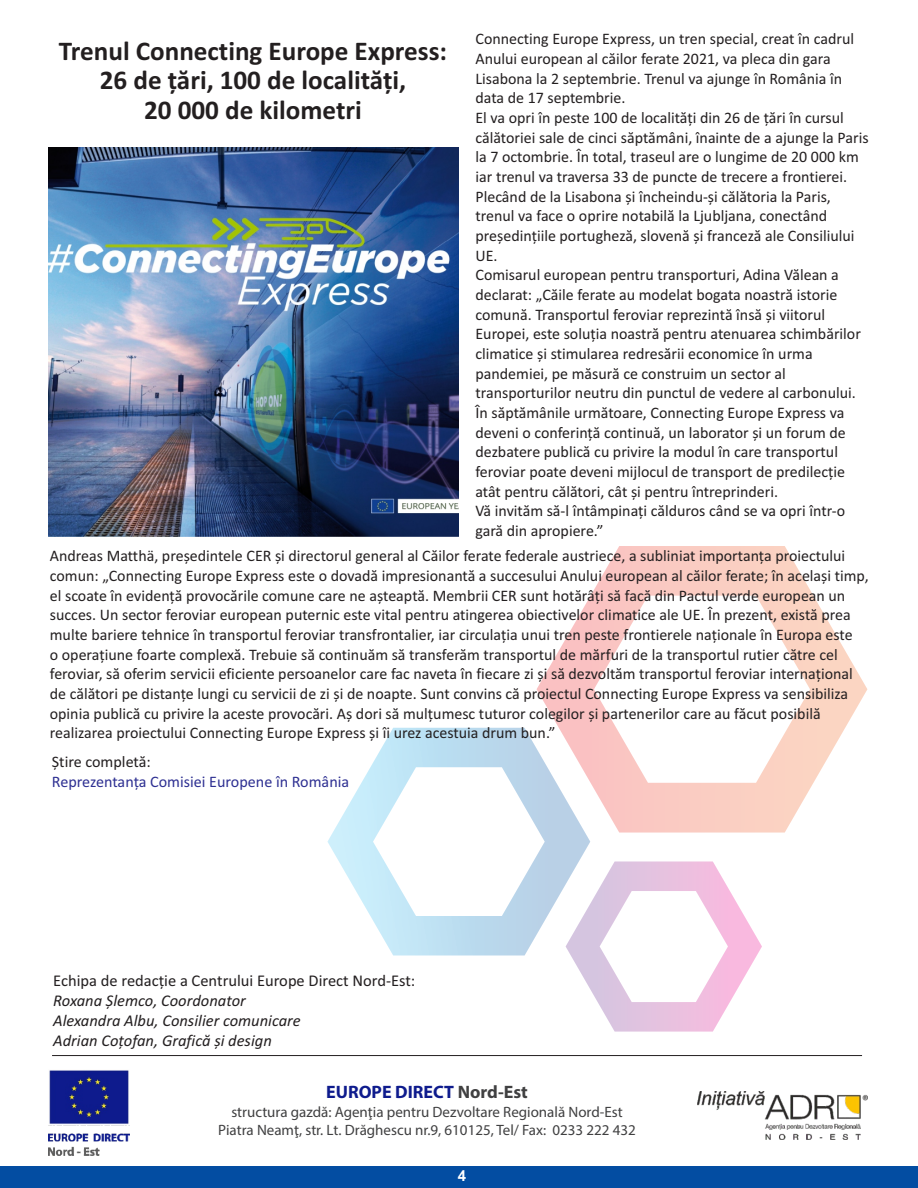
<style>
.page{position:relative;width:918px;height:1188px;background:#fff}
.page>*{position:absolute;margin:0;border:0;box-sizing:border-box;transform-origin:0 0}
.t1{font:700 27.15px/29.8px "Calibri";color:#231f20;text-align:center}
.t2{font:700 18px "Myriad Pro";color:#0e1b8d}
.t3{font:italic 16.5px/20.1px "Calibri";color:#231f20}
.t4{font:16.5px "Calibri";color:#231f20}
.t5{font:16.05px/19.6px "Calibri";color:#231f20}
.t6{font:16.05px "Calibri";color:#2e3092}
.t7{font:15px/18px "Myriad Pro";color:#404041;text-align:center}
.t8{font:700 15px "Arial";color:#fff}
.s1{color:#404041}
</style>
<div class="page">
<svg style="left:537px;top:546px;width:330px;height:287px"></svg>
<svg style="left:327px;top:728px;width:263px;height:228px"></svg>
<svg style="left:566px;top:861px;width:196px;height:171px"></svg>
<div style="left:0;top:1166px;width:918px;height:22px;background:#034da2"></div>
<hr style="left:52px;top:1055px;width:810px;height:1px;background:#231f20">
<img style="left:48px;top:1070px;width:82px;height:85px">
<img style="left:697px;top:1092px;width:170px;height:47px">
<img style="left:49px;top:148px;width:409px;height:388px">
<h1 class="t1" style="left:59px;top:38px;width:390px">Trenul Connecting Europe Express:<br>26 de țări, 100 de localități,<br>20 000 de kilometri</h1>
<p class="t5" style="left:475px;top:30px;width:395px">Connecting Europe Express, un tren special, creat în cadrul Anului european al căilor ferate 2021, va pleca din gara Lisabona la 2 septembrie. Trenul va ajunge în România în data de 17 septembrie.<br>El va opri în peste 100 de localități din 26 de țări în cursul călătoriei sale de cinci săptămâni, înainte de a ajunge la Paris la 7 octombrie. În total, traseul are o lungime de 20 000 km iar trenul va traversa 33 de puncte de trecere a frontierei.<br>Plecând de la Lisabona și încheindu-și călătoria la Paris, trenul va face o oprire notabilă la Ljubljana, conectând președințiile portugheză, slovenă și franceză ale Consiliului UE.<br>Comisarul european pentru transporturi, Adina Vălean a declarat: „Căile ferate au modelat bogata noastră istorie comună. Transportul feroviar reprezintă însă și viitorul Europei, este soluția noastră pentru atenuarea schimbărilor climatice și stimularea redresării economice în urma pandemiei, pe măsură ce construim un sector al transporturilor neutru din punctul de vedere al carbonului.<br>În săptămânile următoare, Connecting Europe Express va deveni o conferință continuă, un laborator și un forum de dezbatere publică cu privire la modul în care transportul feroviar poate deveni mijlocul de transport de predilecție atât pentru călători, cât și pentru întreprinderi.<br>Vă invităm să-l întâmpinați călduros când se va opri într-o gară din apropiere.”</p>
<p class="t5" style="left:50px;top:548px;width:821px">Andreas Matthä, președintele CER și directorul general al Căilor ferate federale austriece, a subliniat importanța proiectului comun: „Connecting Europe Express este o dovadă impresionantă a succesului Anului european al căilor ferate; în același timp, el scoate în evidență provocările comune care ne așteaptă. Membrii CER sunt hotărâți să facă din Pactul verde european un succes. Un sector feroviar european puternic este vital pentru atingerea obiectivelor climatice ale UE. În prezent, există prea multe bariere tehnice în transportul feroviar transfrontalier, iar circulația unui tren peste frontierele naționale în Europa este<br>o operațiune foarte complexă. Trebuie să continuăm să transferăm transportul de mărfuri de la transportul rutier către cel feroviar, să oferim servicii eficiente persoanelor care fac naveta în fiecare zi și să dezvoltăm transportul feroviar internațional de călători pe distanțe lungi cu servicii de zi și de noapte. Sunt convins că proiectul Connecting Europe Express va sensibiliza opinia publică cu privire la aceste provocări. Aș dori să mulțumesc tuturor colegilor și partenerilor care au făcut posibilă realizarea proiectului Connecting Europe Express și îi urez acestuia drum bun.”</p>
<p class="t5" style="left:52px;top:753px;width:100px">Știre completă:</p>
<p class="t6" style="left:52px;top:775px;width:299px">Reprezentanța Comisiei Europene în România</p>
<p class="t4" style="left:53px;top:974px;width:364px">Echipa de redacție a Centrului Europe Direct Nord-Est:</p>
<p class="t3" style="left:53px;top:992px;width:249px">Roxana Șlemco, Coordonator<br>Alexandra Albu, Consilier comunicare<br>Adrian Coțofan, Grafică și design</p>
<p class="t2" style="left:326px;top:1084px;width:203px">EUROPE DIRECT <span class="s1">Nord-Est</span></p>
<p class="t7" style="left:218px;top:1104px;width:419px">structura gazdă: Agenţia pentru Dezvoltare Regională Nord-Est<br>Piatra Neamţ, str. Lt. Drăghescu nr.9, 610125, Tel/ Fax: 0233 222 432</p>
<p class="t8" style="left:458px;top:1170px;width:10px">4</p>
</div>
